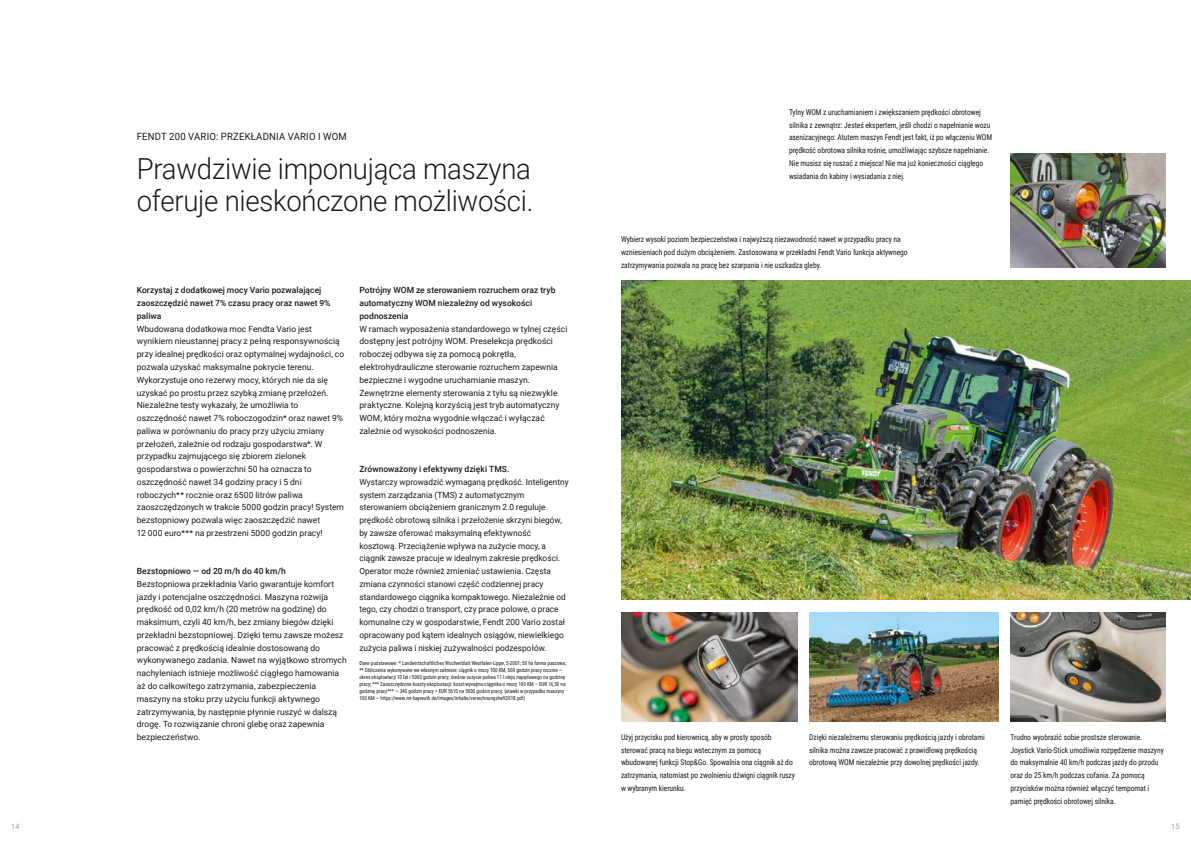
<style>
.page{position:relative;width:1191px;height:842px;background:#fff}
.page>*{position:absolute;margin:0;border:0;box-sizing:border-box;transform-origin:0 0}
.t1{font:300 29px/32px "Roboto";letter-spacing:-.01em;color:#1a1a18;scale:.95 1}
.t2{font:10px "Roboto";letter-spacing:.025em;color:#1a1a18;scale:.95 1}
.t3{font:8.5px/12.8px "Roboto";letter-spacing:.005em;color:#1a1a18}
.t4{font:500 8.5px/12.8px "Roboto";letter-spacing:.005em;color:#1a1a18}
.t5{font:8px/12.8px "Roboto Condensed";letter-spacing:-.01em;color:#1a1a18;scale:.95 1}
.t6{font:7.5px "Roboto";color:#9f9f9e}
.t7{font:5.5px/7px "Roboto Condensed";letter-spacing:-.01em;color:#1a1a18;scale:.95 1}
</style>
<div class="page">
<img style="left:621px;top:612px;width:176px;height:109px">
<img style="left:621px;top:281px;width:570px;height:319px">
<img style="left:809px;top:612px;width:189px;height:109px">
<img style="left:1010px;top:153px;width:155px;height:115px">
<img style="left:1010px;top:612px;width:155px;height:109px">
<p class="t6" style="left:11px;top:821px;width:10px">14</p>
<p class="t2" style="left:137px;top:130px;width:223px">FENDT 200 VARIO: PRZEKŁADNIA VARIO I WOM</p>
<h1 class="t1" style="left:137px;top:151px;width:419px">Prawdziwie imponująca maszyna oferuje nieskończone możliwości.</h1>
<p class="t4" style="left:137px;top:284px;width:195px">Korzystaj z dodatkowej mocy Vario pozwalającej zaoszczędzić nawet 7% czasu pracy oraz nawet 9% paliwa</p>
<p class="t3" style="left:137px;top:322px;width:209px">Wbudowana dodatkowa moc Fendta Vario jest wynikiem nieustannej pracy z pełną responsywnością przy idealnej prędkości oraz optymalnej wydajności, co pozwala uzyskać maksymalne pokrycie terenu.<br>Wykorzystuje ono rezerwy mocy, których nie da się uzyskać po prostu przez szybką zmianę przełożeń.<br>Niezależne testy wykazały, że umożliwia to oszczędność nawet 7% roboczogodzin* oraz nawet 9% paliwa w porównaniu do pracy przy użyciu zmiany przełożeń, zależnie od rodzaju gospodarstwa*. W przypadku zajmującego się zbiorem zielonek gospodarstwa o powierzchni 50 ha oznacza to oszczędność nawet 34 godziny pracy i 5 dni roboczych** rocznie oraz 6500 litrów paliwa zaoszczędzonych w trakcie 5000 godzin pracy! System bezstopniowy pozwala więc zaoszczędzić nawet<br>12 000 euro*** na przestrzeni 5000 godzin pracy!</p>
<p class="t4" style="left:137px;top:564px;width:150px">Bezstopniowo — od 20 m/h do 40 km/h</p>
<p class="t3" style="left:137px;top:577px;width:211px">Bezstopniowa przekładnia Vario gwarantuje komfort jazdy i potencjalne oszczędności. Maszyna rozwija prędkość od 0,02 km/h (20 metrów na godzinę) do maksimum, czyli 40 km/h, bez zmiany biegów dzięki przekładni bezstopniowej. Dzięki temu zawsze możesz pracować z prędkością idealnie dostosowaną do wykonywanego zadania. Nawet na wyjątkowo stromych nachyleniach istnieje możliwość ciągłego hamowania aż do całkowitego zatrzymania, zabezpieczenia maszyny na stoku przy użyciu funkcji aktywnego zatrzymywania, by następnie płynnie ruszyć w dalszą drogę. To rozwiązanie chroni glebę oraz zapewnia bezpieczeństwo.</p>
<p class="t4" style="left:359px;top:284px;width:197px">Potrójny WOM ze sterowaniem rozruchem oraz tryb automatyczny WOM niezależny od wysokości podnoszenia</p>
<p class="t3" style="left:359px;top:322px;width:209px">W ramach wyposażenia standardowego w tylnej części dostępny jest potrójny WOM. Preselekcja prędkości roboczej odbywa się za pomocą pokrętła, elektrohydrauliczne sterowanie rozruchem zapewnia bezpieczne i wygodne uruchamianie maszyn.<br>Zewnętrzne elementy sterowania z tyłu są niezwykle praktyczne. Kolejną korzyścią jest tryb automatyczny WOM, który można wygodnie włączać i wyłączać zależnie od wysokości podnoszenia.</p>
<p class="t4" style="left:359px;top:462px;width:152px">Zrównoważony i efektywny dzięki TMS.</p>
<p class="t3" style="left:359px;top:475px;width:211px">Wystarczy wprowadzić wymaganą prędkość. Inteligentny system zarządzania (TMS) z automatycznym sterowaniem obciążeniem granicznym 2.0 reguluje prędkość obrotową silnika i przełożenie skrzyni biegów, by zawsze oferować maksymalną efektywność kosztową. Przeciążenie wpływa na zużycie mocy, a ciągnik zawsze pracuje w idealnym zakresie prędkości.<br>Operator może również zmieniać ustawienia. Częsta zmiana czynności stanowi część codziennej pracy standardowego ciągnika kompaktowego. Niezależnie od tego, czy chodzi o transport, czy prace polowe, o prace komunalne czy w gospodarstwie, Fendt 200 Vario został opracowany pod kątem idealnych osiągów, niewielkiego zużycia paliwa i niskiej zużywalności podzespołów.</p>
<p class="t7" style="left:359px;top:659px;width:219px">Dane podstawowe: * Landwirtschaftliches Wochenblatt Westfalen-Lippe, 5-2001; 50 ha farma paszowa; ** Obliczenia wykonywane we własnym zakresie: ciągnik o mocy 100 KM, 500 godzin pracy rocznie — okres eksploatacji 10 lat i 5000 godzin pracy; średnie zużycie paliwa 11 l oleju napędowego na godzinę pracy; *** Zaoszczędzone koszty eksploatacji: koszt wynajmu ciągnika o mocy 100 KM – EUR 16,50 na godzinę pracy*** — 340 godzin pracy = EUR 5610 na 5000 godzin pracy; (stawki w przypadku maszyny 100 KM — https://www.mr-bayreuth.de/images/inhalte/verrechnungsheft2018.pdf)</p>
<p class="t5" style="left:789px;top:105px;width:215px">Tylny WOM z uruchamianiem i zwiększaniem prędkości obrotowej silnika z zewnątrz: Jesteś ekspertem, jeśli chodzi o napełnianie wozu asenizacyjnego: Atutem maszyn Fendt jest fakt, iż po włączeniu WOM prędkość obrotowa silnika rośnie, umożliwiając szybsze napełnianie.<br>Nie musisz się ruszać z miejsca! Nie ma już konieczności ciągłego wsiadania do kabiny i wysiadania z niej.</p>
<p class="t5" style="left:621px;top:233px;width:303px">Wybierz wysoki poziom bezpieczeństwa i najwyższą niezawodność nawet w przypadku pracy na wzniesieniach pod dużym obciążeniem. Zastosowana w przekładni Fendt Vario funkcja aktywnego zatrzymywania pozwala na pracę bez szarpania i nie uszkadza gleby.</p>
<p class="t5" style="left:621px;top:730px;width:185px">Użyj przycisku pod kierownicą, aby w prosty sposób sterować pracą na biegu wstecznym za pomocą wbudowanej funkcji Stop&amp;Go. Spowalnia ona ciągnik aż do zatrzymania, natomiast po zwolnieniu dźwigni ciągnik ruszy w wybranym kierunku.</p>
<p class="t5" style="left:809px;top:730px;width:186px">Dzięki niezależnemu sterowaniu prędkością jazdy i obrotami silnika można zawsze pracować z prawidłową prędkością obrotową WOM niezależnie przy dowolnej prędkości jazdy.</p>
<p class="t5" style="left:1010px;top:730px;width:163px">Trudno wyobrazić sobie prostsze sterowanie.<br>Joystick Vario-Stick umożliwia rozpędzenie maszyny do maksymalnie 40 km/h podczas jazdy do przodu oraz do 25 km/h podczas cofania. Za pomocą przycisków można również włączyć tempomat i pamięć prędkości obrotowej silnika.</p>
<p class="t6" style="left:1171px;top:821px;width:10px">15</p>
</div>
